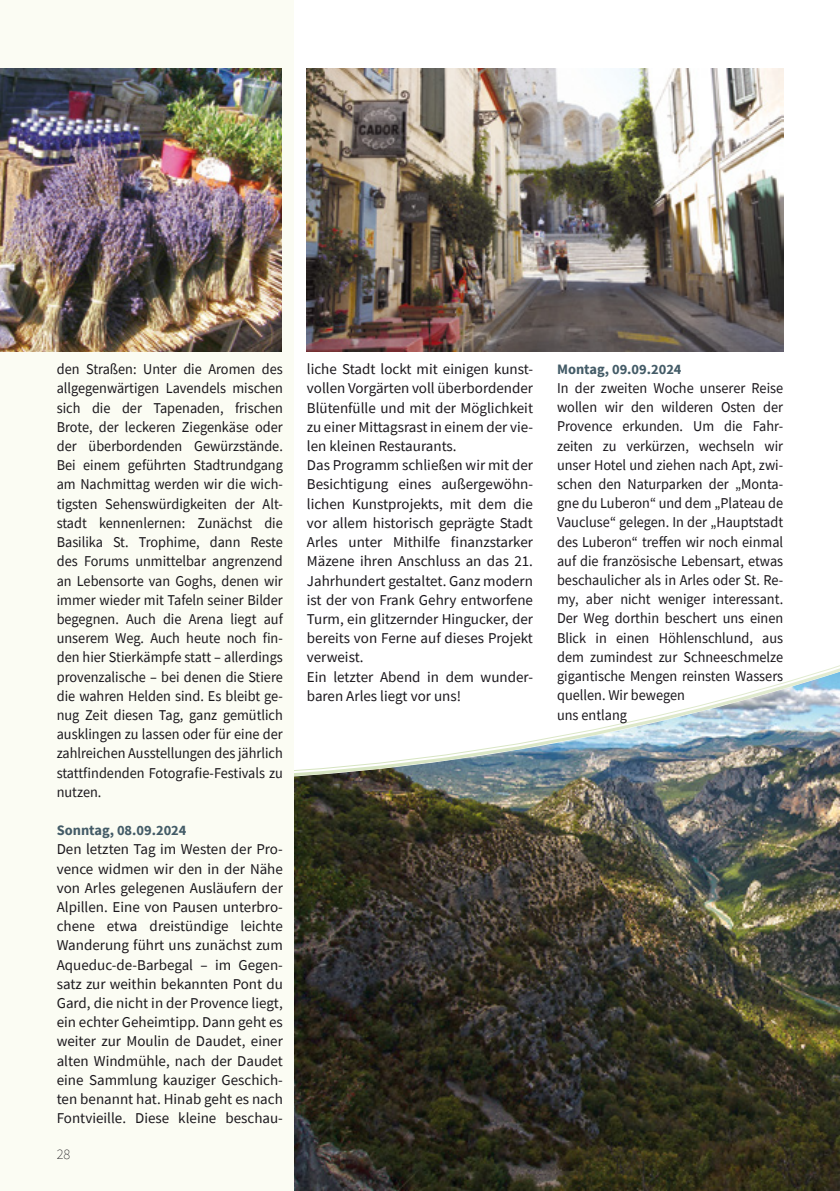
<style>
.page{position:relative;width:840px;height:1191px;background:#fff}
.page>*{position:absolute;margin:0;border:0;box-sizing:border-box;transform-origin:0 0}
.t1{font:15px/19.2px "Source Sans Pro";color:#1a171c;text-align:justify;scale:.95 1}
.t2{font:15px/19.2px "Source Sans Pro";color:#1a171c;text-align:justify}
.t3{font:700 14.4px "Source Sans Pro";color:#435b67}
.t4{font:200 14.4px "Source Sans Pro";color:#1a171c}
</style>
<div class="page">
<img style="left:294px;top:68px;width:545px;height:1123px">
<div style="left:0;top:0;width:294px;height:1191px;background:#fbfcf3"></div>
<img style="left:0;top:68px;width:281px;height:283px">
<img style="left:307px;top:68px;width:475px;height:283px">
<p class="t1" style="left:57px;top:359px;width:239px">den Straßen: Unter die Aromen des allgegenwärtigen Lavendels mischen sich die der Tapenaden, frischen Brote, der leckeren Ziegenkäse oder der überbordenden Gewürzstände.<br>Bei einem geführten Stadtrundgang am Nachmittag werden wir die wich&shy;tigsten Sehenswürdigkeiten der Alt&shy;stadt kennenlernen: Zunächst die Basilika St. Trophime, dann Reste des Forums unmittelbar angrenzend an Lebensorte van Goghs, denen wir immer wieder mit Tafeln seiner Bilder begegnen. Auch die Arena liegt auf unserem Weg. Auch heute noch fin&shy;den hier Stierkämpfe statt – allerdings provenzalische – bei denen die Stiere die wahren Helden sind. Es bleibt ge&shy;nug Zeit diesen Tag, ganz gemütlich ausklingen zu lassen oder für eine der zahlreichen Ausstellungen des jährlich stattfindenden Fotografie-Festivals zu nutzen.</p>
<p class="t3" style="left:57px;top:820px;width:131px">Sonntag, 08.09.2024</p>
<p class="t2" style="left:57px;top:839px;width:227px">Den letzten Tag im Westen der Pro&shy;vence widmen wir den in der Nähe von Arles gelegenen Ausläufern der Alpillen. Eine von Pausen unterbro&shy;chene etwa dreistündige leichte Wanderung führt uns zunächst zum Aqueduc-de-Barbegal – im Gegen&shy;satz zur weithin bekannten Pont du Gard, die nicht in der Provence liegt, ein echter Geheimtipp. Dann geht es weiter zur Moulin de Daudet, einer alten Windmühle, nach der Daudet eine Sammlung kauziger Geschich&shy;ten benannt hat. Hinab geht es nach Fontvieille. Diese kleine beschau-</p>
<p class="t4" style="left:57px;top:1145px;width:15px">28</p>
<p class="t2" style="left:307px;top:359px;width:227px;text-align:left">liche Stadt lockt mit einigen kunst&shy;vollen Vorgärten voll überbordender Blütenfülle und mit der Möglichkeit zu einer Mittagsrast in einem der vie&shy;len kleinen Restaurants.<br>Das Programm schließen wir mit der Besichtigung eines außergewöhn&shy;lichen Kunstprojekts, mit dem die vor allem historisch geprägte Stadt Arles unter Mithilfe finanzstarker Mäzene ihren Anschluss an das 21.<br>Jahrhundert gestaltet. Ganz modern ist der von Frank Gehry entworfene Turm, ein glitzernder Hingucker, der bereits von Ferne auf dieses Projekt verweist.<br>Ein letzter Abend in dem wunder&shy;baren Arles liegt vor uns!</p>
<p class="t3" style="left:556px;top:359px;width:126px">Montag, 09.09.2024</p>
<p class="t1" style="left:556px;top:378px;width:239px;text-align:left">In der zweiten Woche unserer Reise wollen wir den wilderen Osten der Provence erkunden. Um die Fahr&shy;zeiten zu verkürzen, wechseln wir unser Hotel und ziehen nach Apt, zwi&shy;schen den Naturparken der „Monta&shy;gne du Luberon“ und dem „Plateau de Vaucluse“ gelegen. In der „Hauptstadt des Luberon“ treffen wir noch einmal auf die französische Lebensart, etwas beschaulicher als in Arles oder St. Re&shy;my, aber nicht weniger interessant.<br>Der Weg dorthin beschert uns einen Blick in einen Höhlenschlund, aus dem zumindest zur Schneeschmelze gigantische Mengen reinsten Wassers quellen. Wir bewegen<br>uns entlang</p>
</div>
